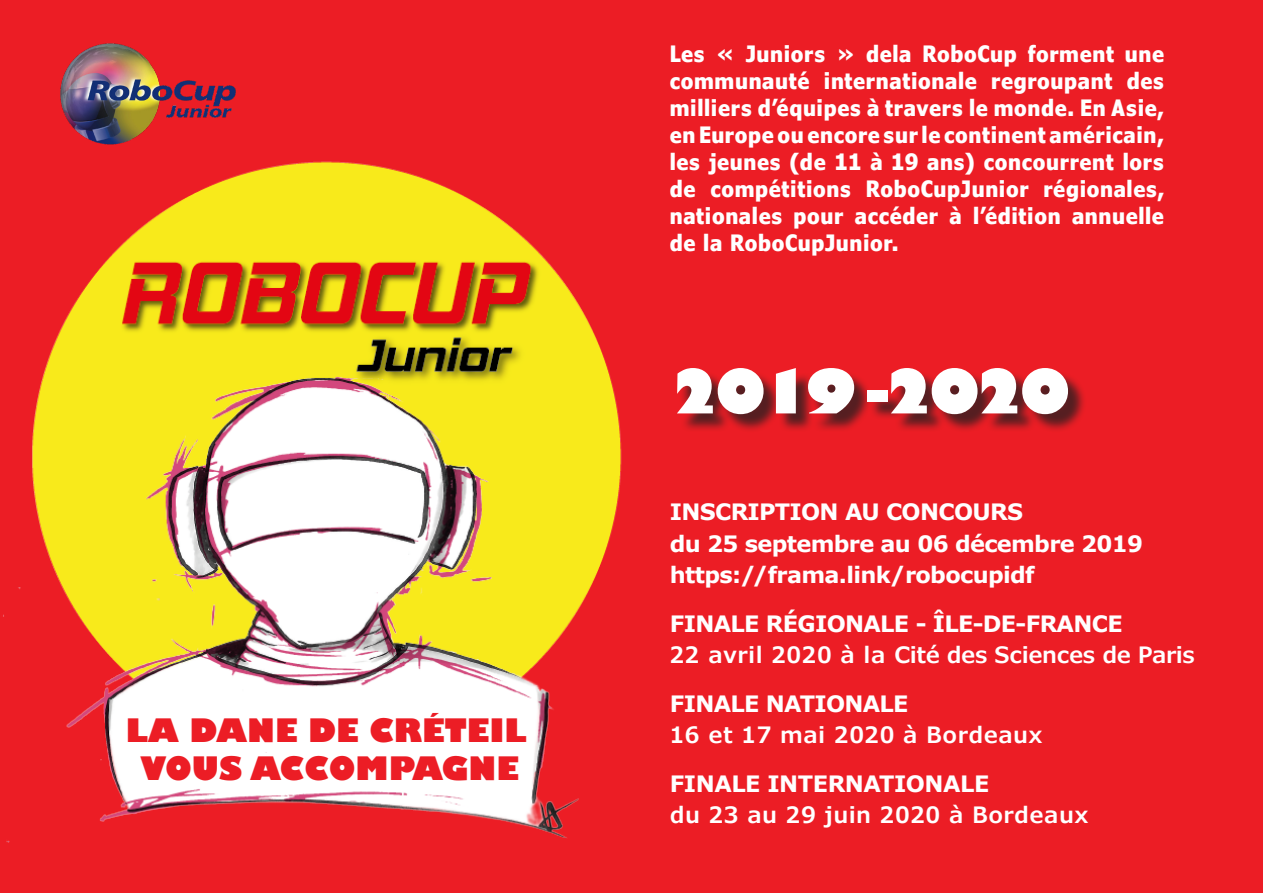
<style>
.page{position:relative;width:1263px;height:893px;background:#ec1d25}
.page>*{position:absolute;margin:0;border:0;box-sizing:border-box;transform-origin:0 0}
.t1{font:800 60px "Gill Sans";letter-spacing:-.1em;color:#fff}
.t2{font:800 31.5px/37.8px "Gill Sans";color:#ec1d25;text-align:center}
.t3{font:700 condensed 22.5px/27px "Verdana Pro";letter-spacing:.03em;color:#fff;text-align:justify}
.t4{font:600 22.5px/31.5px "Verdana Pro";letter-spacing:.02em;color:#fff}
.t5{font:700 22.5px/31.5px "Verdana Pro";letter-spacing:-.03em;color:#fff}
.t6{font:600 22.5px/31.5px "Verdana Pro";letter-spacing:-.02em;color:#fff}
.s1{font-weight:700}
</style>
<div class="page">
<img style="left:3px;top:161px;width:619px;height:682px">
<div style="left:680px;top:371px;width:407px;height:62px;background:#231f20;opacity:.75"></div>
<img style="left:60px;top:43px;width:176px;height:102px">
<p class="t2" style="left:126px;top:714px;width:402px">LA DANE DE CRÉTEIL<br>VOUS ACCOMPAGNE</p>
<p class="t3" style="left:670px;top:41px;width:496px">Les « Juniors » dela RoboCup forment une communauté internationale regroupant des milliers d’équipes à travers le monde. En Asie, en Europe ou encore sur le continent américain, les jeunes (de 11 à 19 ans) concourrent lors de compétitions RoboCupJunior régionales, nationales pour accéder à l’édition annuelle de la RoboCupJunior.</p>
<p class="t1" style="left:670px;top:354px;width:402px">2019 -2020</p>
<p class="t5" style="left:670px;top:496px;width:475px">INSCRIPTION AU CONCOURS<br>du 25 septembre au 06 décembre 2019</p>
<p class="t5" style="left:670px;top:559px;width:366px">https://frama.link/robocupidf</p>
<p class="t6" style="left:670px;top:608px;width:527px"><span class="s1">FINALE RÉGIONALE - ÎLE-DE-FRANCE<br></span>22 avril 2020 à la Cité des Sciences de Paris</p>
<p class="t4" style="left:670px;top:688px;width:374px"><span class="s1">FINALE NATIONALE<br></span>16 et 17 mai 2020 à Bordeaux</p>
<p class="t4" style="left:670px;top:768px;width:420px"><span class="s1">FINALE INTERNATIONALE<br></span>du 23 au 29 juin 2020 à Bordeaux</p>
</div>
